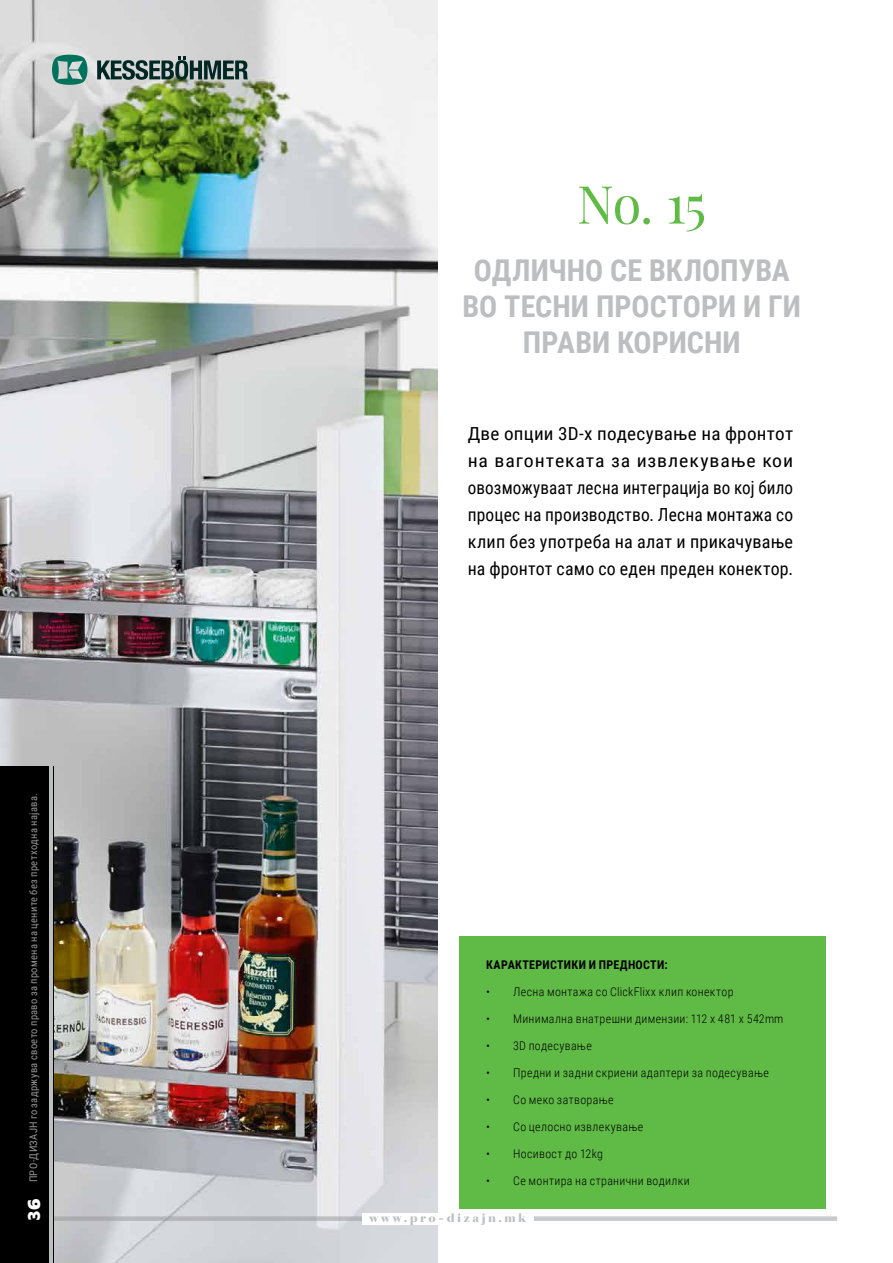
<style>
.page{position:relative;width:893px;height:1263px;background:#fff}
.page>*{position:absolute;margin:0;border:0;box-sizing:border-box;transform-origin:0 0}
.t1{font:52.5px "Playfair Display";color:#60bb46}
.t2{font:700 30px/36px "Roboto Condensed";color:#bcbec0;text-align:center}
.t3{font:18px/27px "Roboto Condensed";letter-spacing:.01em;color:#000;text-align:justify;scale:1.06 1}
.t4{font:900 18px "Maven Pro";color:#fff}
.t5{font:300 12px "Roboto Condensed";letter-spacing:.025em;color:#000}
.t6{font:700 12px "Roboto Condensed";letter-spacing:.025em;color:#000}
.t7{font:900 12px "Bauer Bodoni";letter-spacing:.2em;color:#bcbec0}
.t8{font:10.5px "Roboto Condensed";letter-spacing:.035em;color:#939598}
</style>
<div class="page">
<img style="left:0;top:0;width:437px;height:1263px">
<div style="left:459px;top:936px;width:366px;height:273px;background:#60bb46"></div>
<div style="left:0;top:766px;width:53px;height:497px;background:#000"></div>
<svg style="left:54px;top:1216px;width:783px;height:5px;background:#c1c3c5"></svg>
<svg style="left:97px;top:56px;width:151px;height:24px;background:#6c7f7d"></svg>
<svg style="left:52px;top:54px;width:37px;height:32px"></svg>
<hr style="left:49px;top:766px;width:4px;height:497px;background:#bcbec0">
<div style="left:362px;top:1213px;width:172px;height:12px;background:#fff"></div>
<p class="t8" style="left:26px;top:1182px;width:391px;rotate:-90deg">ПРО-ДИЗАЈН го задржува своето право за промена на цените без претходна најава.</p>
<h3 class="t4" style="left:22px;top:1221px;width:23px;rotate:-90deg">36</h3>
<h1 class="t1" style="left:577px;top:171px;width:131px">No. 15</h1>
<h2 class="t2" style="left:463px;top:251px;width:340px">ОДЛИЧНО СЕ ВКЛОПУВА<br>ВО ТЕСНИ ПРОСТОРИ И ГИ<br>ПРАВИ КОРИСНИ</h2>
<h3 class="t3" style="left:468px;top:420px;width:308px">Две опции 3D-х подесување на фронтот на вагонтеката за извлекување кои овозможуваат лесна интеграција во кој било процес на производство. Лесна монтажа со клип без употреба на алат и прикачување на фронтот само со еден преден конектор.</h3>
<p class="t6" style="left:486px;top:956px;width:183px">КАРАКТЕРИСТИКИ И ПРЕДНОСТИ:</p>
<p class="t5" style="left:486px;top:983px;width:249px">• Лесна монтажа со ClickFlixx клип конектор</p>
<p class="t5" style="left:486px;top:1010px;width:299px">• Минимална внатрешни димензии: 112 х 481 х 542mm</p>
<p class="t5" style="left:486px;top:1037px;width:107px">• 3D подесување</p>
<p class="t5" style="left:486px;top:1064px;width:284px">• Предни и задни скриени адаптери за подесување</p>
<p class="t5" style="left:486px;top:1091px;width:129px">• Со меко затворање</p>
<p class="t5" style="left:486px;top:1118px;width:159px">• Со целосно извлекување</p>
<p class="t5" style="left:486px;top:1145px;width:118px">• Носивост до 12kg</p>
<p class="t5" style="left:486px;top:1172px;width:205px">• Се монтира на странични водилки</p>
<p class="t7" style="left:369px;top:1211px;width:159px">www.pro-dizajn.mk</p>
</div>
